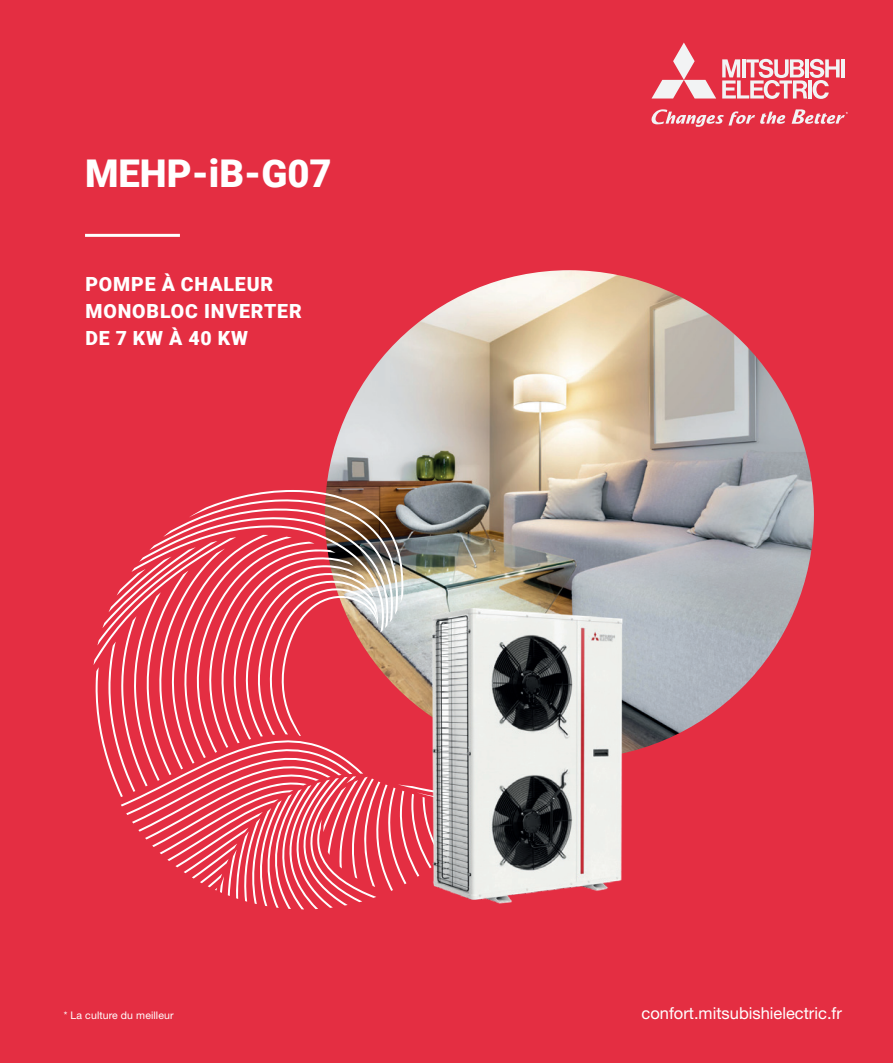
<style>
.page{position:relative;width:893px;height:1063px;background:#e42e42}
.page>*{position:absolute;margin:0;border:0;box-sizing:border-box;transform-origin:0 0}
.t1{font:900 38.25px "Roboto";color:#fff}
.t2{font:900 19.5px/27px "Roboto";letter-spacing:.045em;color:#fff}
.t3{font:16.5px "Helvetica Neue LT Pro";color:#fff}
.t4{font:10.5px "Helvetica Neue LT Pro";letter-spacing:.01em;color:#fff}
</style>
<div class="page">
<img style="left:325px;top:270px;width:489px;height:489px;border-radius:244px">
<svg style="left:651px;top:43px;width:65px;height:56px"></svg>
<hr style="left:841px;top:59px;width:4px;height:18px;background:#f2f3f4">
<svg style="left:722px;top:59px;width:118px;height:40px"></svg>
<svg style="left:651px;top:109px;width:134px;height:18px"></svg>
<svg style="left:792px;top:109px;width:56px;height:15px"></svg>
<svg style="left:94px;top:490px;width:406px;height:419px"></svg>
<hr style="left:85px;top:234px;width:95px;height:3px;background:#fff">
<img style="left:408px;top:595px;width:229px;height:312px">
<h1 class="t1" style="left:85px;top:147px;width:248px">MEHP-iB-G07</h1>
<p class="t2" style="left:85px;top:270px;width:218px">POMPE À CHALEUR<br>MONOBLOC INVERTER<br>DE 7 KW À 40 KW</p>
<p class="t4" style="left:64px;top:1009px;width:111px">* La culture du meilleur</p>
<p class="t3" style="left:641px;top:1004px;width:202px">confort.mitsubishielectric.fr</p>
</div>
